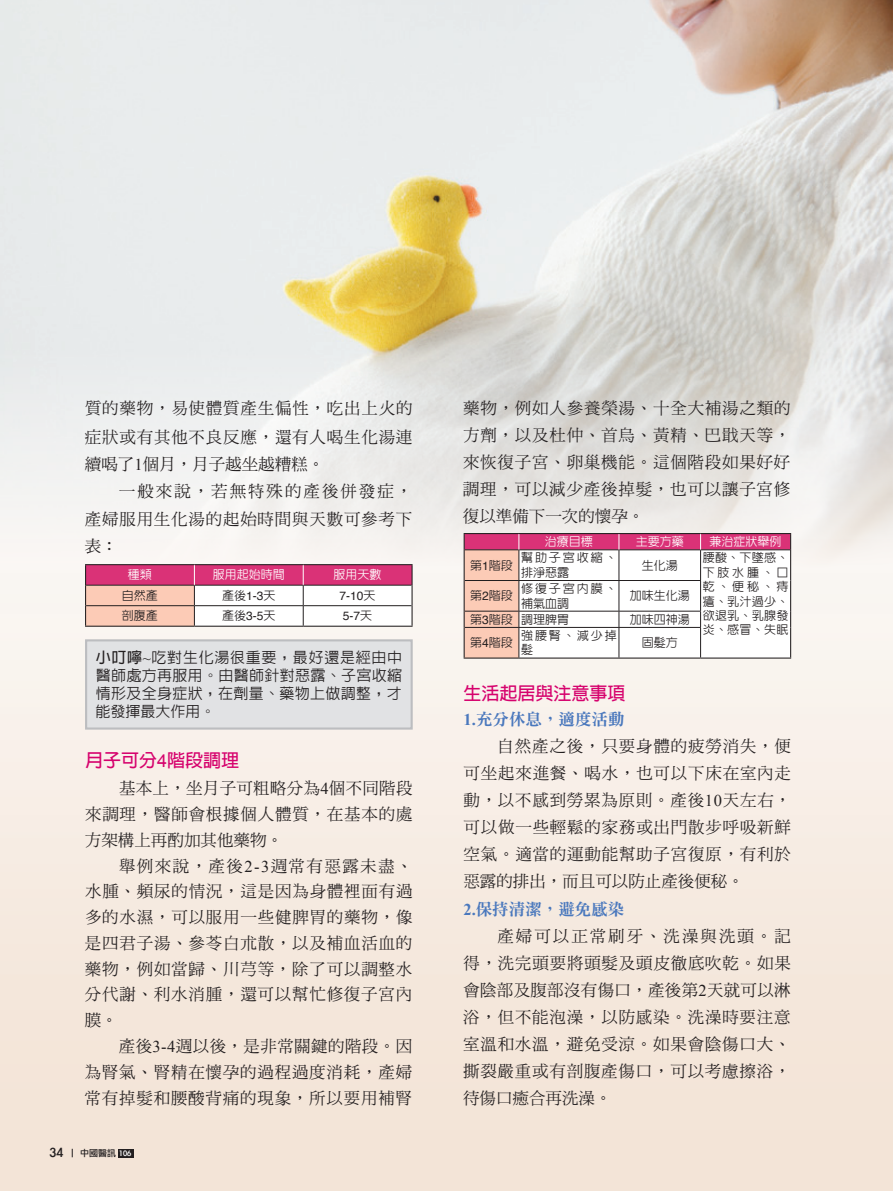
<style>
.page{position:relative;width:893px;height:1191px;background:#fff}
.page>*{position:absolute;margin:0;border:0;box-sizing:border-box;transform-origin:0 0}
.t1{font:700 18px "Lin Gothic";color:#d6026d}
.t2{font:16.5px/27px "DF Ming Std W5";letter-spacing:.045em;color:#231f20;text-align:justify}
.t3{font:16.5px "DF Ming Std W9";color:#4a78bd}
.t4{font:16.5px "DF Ming Std W5";letter-spacing:.12em;color:#231f20}
.t5{font:16.5px "DF Ming Std W5";color:#231f20}
.t6{font:500 15px/18px "Lin Gothic";letter-spacing:.02em;color:#231f20;text-align:justify}
.t7{font:500 12px/14.4px "New Gothic";color:#231f20;text-align:justify}
.t8{font:500 12px "New Gothic";color:#fff}
.t9{font:500 12px/14.4px "New Gothic";letter-spacing:.165em;color:#231f20}
.t10{font:12px "Helvetica";color:#231f20}
.t11{font:9px "Li Gothic Med";color:#231f20}
.s1{font-family:"Times New Roman"}
.s2{font-family:"Helvetica";font-weight:400}
.s3{font-family:"New Gothic";font-weight:500}
.s4{font-weight:700}
.s5{font-family:"Times New Roman";font-weight:400}
.s6{font-family:"Arial";font-weight:400}
.s7{font-size:15px}
.s8{color:#fff}
.s9{font-family:"Times New Roman";font-weight:700}
</style>
<div class="page">
<img style="left:0;top:613px;width:893px;height:578px">
<img style="left:0;top:0;width:893px;height:613px">
<hr style="left:85px;top:625px;width:109px;height:2px;background:#231f20">
<hr style="left:194px;top:625px;width:109px;height:2px;background:#231f20">
<hr style="left:303px;top:625px;width:110px;height:2px;background:#231f20">
<svg style="left:85px;top:564px;width:328px;height:62px"></svg>
<div style="left:86px;top:640px;width:326px;height:88px;background:#e1e2e4"></div>
<div style="left:85px;top:639px;width:328px;height:90px;border:2px solid #bcbdc0"></div>
<svg style="left:464px;top:533px;width:327px;height:125px"></svg>
<div style="left:118px;top:1148px;width:15px;height:9px;background:#231f20"></div>
<p class="t2" style="left:85px;top:393px;width:329px;line-height:28.8px">質的藥物，易使體質產生偏性，吃出上火的症狀或有其他不良反應，還有人喝生化湯連</p>
<p class="t5" style="left:85px;top:455px;width:241px">續喝了<span class="s1">1</span>個月，月子越坐越糟糕。</p>
<p class="t4" style="left:119px;top:482px;width:295px">一般來說，若無特殊的產後併發症，</p>
<p class="t2" style="left:85px;top:505px;width:329px">產婦服用生化湯的起始時間與天數可參考下</p>
<p class="t2" style="left:85px;top:532px;width:34px">表：</p>
<p class="t8" style="left:128px;top:569px;width:25px">種類</p>
<p class="t8" style="left:213px;top:569px;width:73px">服用起始時間</p>
<p class="t8" style="left:334px;top:569px;width:49px">服用天數</p>
<p class="t7" style="left:122px;top:588px;width:37px">自然產</p>
<p class="t7" style="left:222px;top:588px;width:55px">產後<span class="s2">1-3</span>天</p>
<p class="t10" style="left:340px;top:586px;width:38px">7-10<span class="s3">天</span></p>
<p class="t7" style="left:122px;top:608px;width:37px">剖腹產</p>
<p class="t7" style="left:222px;top:608px;width:55px">產後<span class="s2">3-5</span>天</p>
<p class="t10" style="left:343px;top:607px;width:31px">5-7<span class="s3">天</span></p>
<p class="t6" style="left:96px;top:648px;width:308px"><span class="s4">小叮嚀</span><span class="s5">~</span>吃對生化湯很重要，最好還是經由中醫師處方再服用。由醫師針對惡露、子宮收縮情形及全身症狀，在劑量、藥物上做調整，才能發揮最大作用。</p>
<p class="t1" style="left:85px;top:751px;width:156px">月子可分<span class="s6">4</span>階段調理</p>
<p class="t2" style="left:85px;top:775px;width:329px;line-height:25.8px;text-indent:34px">基本上，坐月子可粗略分為<span class="s1">4</span>個不同階段來調理，醫師會根據個人體質，在基本的處方架構上再酌加其他藥物。</p>
<p class="t2" style="left:85px;top:852px;width:329px;line-height:25.8px;text-indent:34px">舉例來說，產後<span class="s1">2-3</span>週常有惡露未盡、水腫、頻尿的情況，這是因為身體裡面有過多的水濕，可以服用一些健脾胃的藥物，像是四君子湯、參苓白朮散，以及補血活血的藥物，例如當歸、川芎等，除了可以調整水分代謝、利水消腫，還可以幫忙修復子宮內膜。</p>
<p class="t2" style="left:85px;top:1033px;width:329px;line-height:25.8px;text-indent:34px">產後<span class="s1">3-4</span>週以後，是非常關鍵的階段。因為腎氣、腎精在懷孕的過程過度消耗，產婦常有掉髮和腰酸背痛的現象，所以要用補腎</p>
<p class="t11" style="left:50px;top:1148px;width:83px"><span class="s7">34</span> 中國醫訊 <span class="s8">106</span></p>
<p class="t2" style="left:463px;top:394px;width:329px">藥物，例如人參養榮湯、十全大補湯之類的方劑，以及杜仲、首烏、黃精、巴戢天等，來恢復子宮、卵巢機能。這個階段如果好好調理，可以減少產後掉髮，也可以讓子宮修復以準備下一次的懷孕。</p>
<p class="t8" style="left:545px;top:535px;width:49px">治療目標</p>
<p class="t8" style="left:636px;top:535px;width:49px">主要方藥</p>
<p class="t8" style="left:710px;top:535px;width:73px">兼治症狀舉例</p>
<p class="t7" style="left:470px;top:558px;width:44px">第<span class="s2">1</span>階段</p>
<p class="t9" style="left:521px;top:550px;width:97px">幫助子宮收縮、排淨惡露</p>
<p class="t7" style="left:642px;top:558px;width:37px">生化湯</p>
<p class="t7" style="left:703px;top:550px;width:87px">腰酸、下墜感、下肢水腫、口乾、便秘、痔瘡、乳汁過少、欲退乳、乳腺發炎、感冒、失眠</p>
<p class="t7" style="left:470px;top:588px;width:44px">第<span class="s2">2</span>階段</p>
<p class="t9" style="left:521px;top:581px;width:97px">修復子宮內膜、補氣血調</p>
<p class="t7" style="left:630px;top:588px;width:61px">加味生化湯</p>
<p class="t7" style="left:470px;top:612px;width:100px">第<span class="s2">3</span>階段 調理脾胃</p>
<p class="t7" style="left:630px;top:612px;width:61px">加味四神湯</p>
<p class="t7" style="left:470px;top:635px;width:44px">第<span class="s2">4</span>階段</p>
<p class="t7" style="left:521px;top:628px;width:97px">強腰腎、減少掉髮</p>
<p class="t7" style="left:642px;top:635px;width:37px">固髮方</p>
<p class="t1" style="left:464px;top:684px;width:163px">生活起居與注意事項</p>
<p class="t3" style="left:464px;top:710px;width:162px"><span class="s9">1.</span>充分休息，適度活動</p>
<p class="t2" style="left:463px;top:732px;width:329px;text-indent:34px">自然產之後，只要身體的疲勞消失，便可坐起來進餐、喝水，也可以下床在室內走動，以不感到勞累為原則。產後<span class="s1">10</span>天左右，可以做一些輕鬆的家務或出門散步呼吸新鮮空氣。適當的運動能幫助子宮復原，有利於惡露的排出，而且可以防止產後便秘。</p>
<p class="t3" style="left:463px;top:899px;width:162px"><span class="s9">2.</span>保持清潔，避免感染</p>
<p class="t2" style="left:463px;top:921px;width:329px;text-indent:34px">產婦可以正常刷牙、洗澡與洗頭。記得，洗完頭要將頭髮及頭皮徹底吹乾。如果會陰部及腹部沒有傷口，產後第<span class="s1">2</span>天就可以淋浴，但不能泡澡，以防感染。洗澡時要注意室溫和水溫，避免受涼。如果會陰傷口大、撕裂嚴重或有剖腹產傷口，可以考慮擦浴，待傷口癒合再洗澡。</p>
</div>
